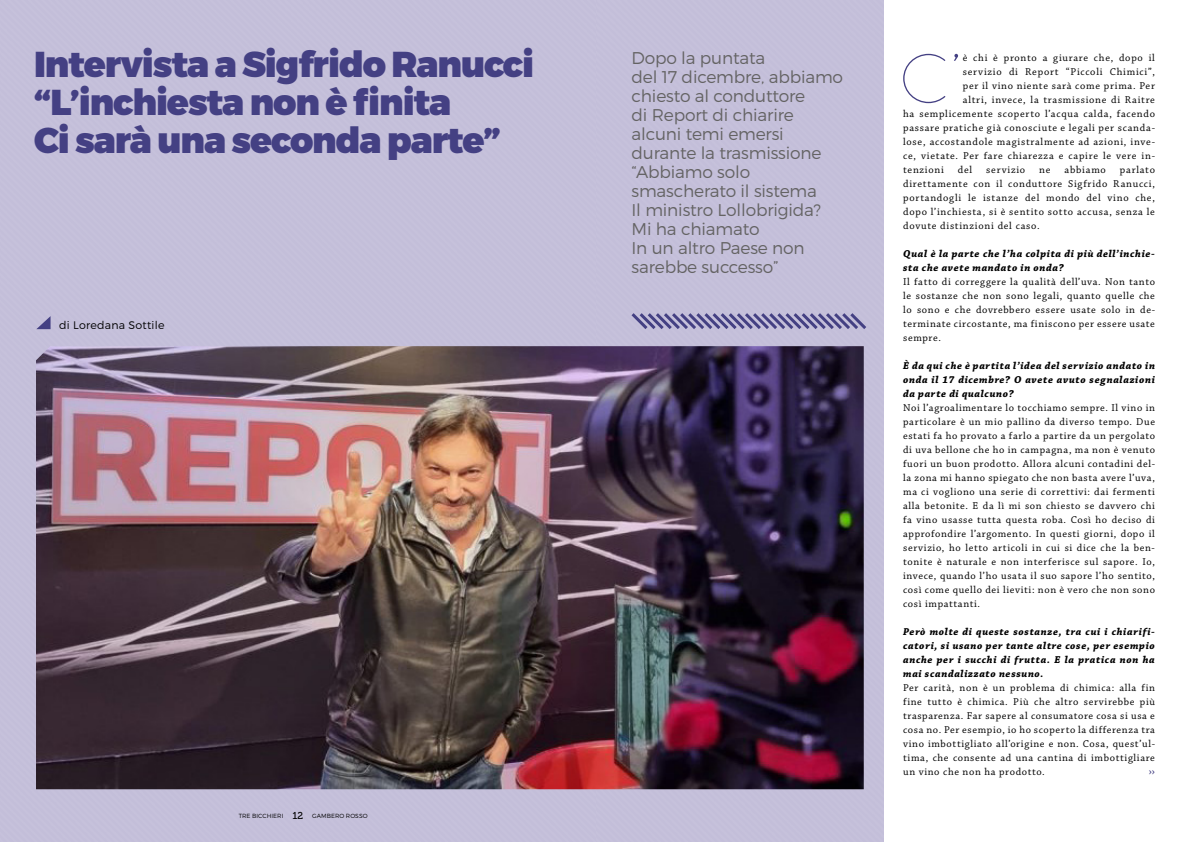
<style>
.page{position:relative;width:1191px;height:842px;background:#fff}
.page>*{position:absolute;margin:0;border:0;box-sizing:border-box;transform-origin:0 0}
.t1{font:100 70.6px "Montserrat";color:#444083}
.t2{font:900 36px/38px "Montserrat";letter-spacing:-.03em;color:#444083}
.t3{font:300 17px/19px "Montserrat";letter-spacing:-.01em;color:#646363}
.t4{font:12.5px "Chaparral Pro";color:#444083}
.t5{font:300 11px "Montserrat";letter-spacing:.02em;color:#000}
.t6{font:10.5px/14px "Chaparral Pro";letter-spacing:.07em;color:#000;text-align:justify}
.t7{font:italic 700 10.5px/14px "Chaparral Pro";letter-spacing:.06em;color:#000;text-align:justify}
.t8{font:300 6px "Montserrat";letter-spacing:.01em;color:#000}
.s1{font-family:"Museo 500";font-weight:400;font-size:10px}
</style>
<div class="page">
<div style="left:595px;top:0;width:288px;height:842px;background:#c4bfda"></div>
<div style="left:0;top:0;width:595px;height:842px;background:#c3bed9"></div>
<svg style="left:628px;top:310px;width:241px;height:22px;background:#9c97be"></svg>
<img style="left:36px;top:346px;width:827px;height:443px">
<svg style="left:36px;top:316px;width:15px;height:13px"></svg>
<h2 class="t2" style="left:34px;top:47px;width:501px">Intervista a Sigfrido Ranucci “L’inchiesta non è finita<br>Ci sarà una seconda parte”</h2>
<p class="t5" style="left:59px;top:319px;width:107px">di Loredana Sottile</p>
<p class="t8" style="left:239px;top:812px;width:130px">TRE BICCHIERI <span class="s1">12</span> GAMBERO ROSSO</p>
<p class="t3" style="left:631px;top:48px;width:213px">Dopo la puntata<br>del 17 dicembre, abbiamo chiesto al conduttore<br>di Report di chiarire alcuni temi emersi durante la trasmissione “Abbiamo solo smascherato il sistema<br>Il ministro Lollobrigida?<br>Mi ha chiamato<br>In un altro Paese non sarebbe successo”</p>
<h1 class="t1" style="left:899px;top:35px;width:64px">C’</h1>
<p class="t6" style="left:962px;top:51px;width:194px">è chi è pronto a giurare che, dopo il</p>
<p class="t6" style="left:962px;top:65px;width:194px">servizio di Report “Piccoli Chimici”,</p>
<p class="t6" style="left:962px;top:79px;width:194px">per il vino niente sarà come prima. Per</p>
<p class="t6" style="left:962px;top:93px;width:194px">altri, invece, la trasmissione di Raitre</p>
<p class="t6" style="left:903px;top:107px;width:253px">ha semplicemente scoperto l’acqua calda, facendo</p>
<p class="t6" style="left:903px;top:121px;width:253px">passare pratiche già conosciute e legali per scanda-</p>
<p class="t6" style="left:903px;top:135px;width:253px">lose, accostandole magistralmente ad azioni, inve-</p>
<p class="t6" style="left:903px;top:149px;width:253px">ce, vietate. Per fare chiarezza e capire le vere in-</p>
<p class="t6" style="left:903px;top:163px;width:42px">tenzioni</p>
<p class="t6" style="left:958px;top:163px;width:16px">del</p>
<p class="t6" style="left:986px;top:163px;width:40px">servizio</p>
<p class="t6" style="left:1039px;top:163px;width:13px">ne</p>
<p class="t6" style="left:1064px;top:163px;width:43px">abbiamo</p>
<p class="t6" style="left:903px;top:163px;width:253px;text-indent:217px">parlato direttamente con il conduttore Sigfrido Ranucci, portandogli le istanze del mondo del vino che, dopo l’inchiesta, si è sentito sotto accusa, senza le dovute distinzioni del caso.</p>
<p class="t7" style="left:903px;top:247px;width:253px">Qual è la parte che l’ha colpita di più dell’inchie&shy;sta che avete mandato in onda?</p>
<p class="t6" style="left:903px;top:275px;width:253px">Il fatto di correggere la qualità dell’uva. Non tanto le sostanze che non sono legali, quanto quelle che lo sono e che dovrebbero essere usate solo in de&shy;terminate circostante, ma finiscono per essere usate sempre.</p>
<p class="t7" style="left:903px;top:359px;width:253px">È da qui che è partita l’idea del servizio andato in onda il 17 dicembre? O avete avuto segnalazioni da parte di qualcuno?</p>
<p class="t6" style="left:903px;top:401px;width:253px">Noi l’agroalimentare lo tocchiamo sempre. Il vino in particolare è un mio pallino da diverso tempo. Due estati fa ho provato a farlo a partire da un pergolato di uva bellone che ho in campagna, ma non è venuto fuori un buon prodotto. Allora alcuni contadini del&shy;la zona mi hanno spiegato che non basta avere l’uva, ma ci vogliono una serie di correttivi: dai fermenti alla betonite. E da lì mi son chiesto se davvero chi fa vino usasse tutta questa roba. Così ho deciso di approfondire l’argomento. In questi giorni, dopo il servizio, ho letto articoli in cui si dice che la ben&shy;tonite è naturale e non interferisce sul sapore. Io, invece, quando l’ho usata il suo sapore l’ho sentito, così come quello dei lieviti: non è vero che non sono così impattanti.</p>
<p class="t7" style="left:903px;top:625px;width:253px">Però molte di queste sostanze, tra cui i chiarifi&shy;catori, si usano per tante altre cose, per esempio anche per i succhi di frutta. E la pratica non ha mai scandalizzato nessuno.</p>
<p class="t6" style="left:903px;top:681px;width:253px">Per carità, non è un problema di chimica: alla fin fine tutto è chimica. Più che altro servirebbe più trasparenza. Far sapere al consumatore cosa si usa e cosa no. Per esempio, io ho scoperto la differenza tra vino imbottigliato all’origine e non. Cosa, quest’ul&shy;tima, che consente ad una cantina di imbottigliare un vino che non ha prodotto.</p>
<p class="t4" style="left:1148px;top:764px;width:8px">››</p>
</div>
